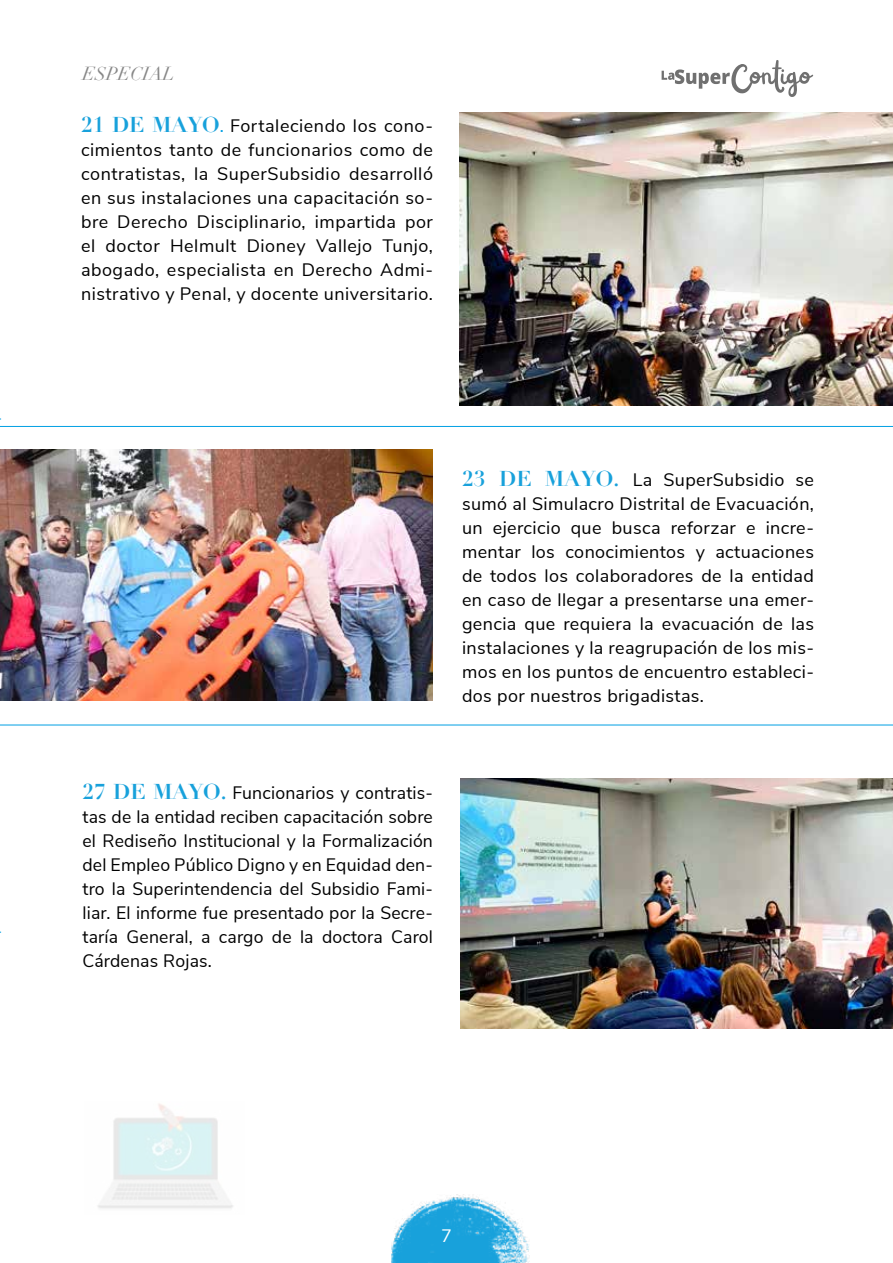
<style>
.page{position:relative;width:893px;height:1263px;background:#fff}
.page>*{position:absolute;margin:0;border:0;box-sizing:border-box;transform-origin:0 0}
.t1{font:italic 18.45px "Didot";color:#878787}
.t2{font:18px/24px "Nunito Sans";letter-spacing:.02em;color:#000;text-align:justify}
.t3{font:18px "Nunito Sans";color:#fff}
.s1{font-family:"Didot";font-weight:700;font-size:21px;color:#18a1db}
.s2{color:#009fe3}
</style>
<div class="page">
<svg style="left:662px;top:60px;width:151px;height:37px"></svg>
<img style="left:392px;top:1194px;width:138px;height:69px">
<hr style="left:0;top:426px;width:893px;height:1px;background:#009fe3">
<hr style="left:0;top:725px;width:893px;height:1px;background:#009fe3">
<img style="left:461px;top:778px;width:432px;height:250px">
<img style="left:459px;top:113px;width:434px;height:293px">
<img style="left:1px;top:449px;width:432px;height:251px">
<img style="left:98px;top:1103px;width:135px;height:106px">
<p class="t1" style="left:82px;top:62px;width:94px">ESPECIAL</p>
<p class="t2" style="left:81px;top:112px;width:353px"><span class="s1">21 DE MAYO</span><span class="s2">.</span> Fortaleciendo los cono&shy;cimientos tanto de funcionarios como de contratistas, la SuperSubsidio desarrolló en sus instalaciones una capacitación so&shy;bre Derecho Disciplinario, impartida por el doctor Helmult Dioney Vallejo Tunjo, abogado, especialista en Derecho Admi&shy;nistrativo y Penal, y docente universitario.</p>
<p class="t2" style="left:462px;top:467px;width:353px"><span class="s1">23 DE MAYO.</span> La SuperSubsidio se sumó al Simulacro Distrital de Evacuación, un ejercicio que busca reforzar e incre&shy;mentar los conocimientos y actuaciones de todos los colaboradores de la entidad en caso de llegar a presentarse una emer&shy;gencia que requiera la evacuación de las instalaciones y la reagrupación de los mis&shy;mos en los puntos de encuentro estableci&shy;dos por nuestros brigadistas.</p>
<p class="t2" style="left:82px;top:779px;width:352px"><span class="s1">27 DE MAYO.</span> Funcionarios y contratis&shy;tas de la entidad reciben capacitación sobre el Rediseño Institucional y la Formalización del Empleo Público Digno y en Equidad den&shy;tro la Superintendencia del Subsidio Fami&shy;liar. El informe fue presentado por la Secre&shy;taría General, a cargo de la doctora Carol Cárdenas Rojas.</p>
<p class="t3" style="left:441px;top:1222px;width:12px">7</p>
</div>
